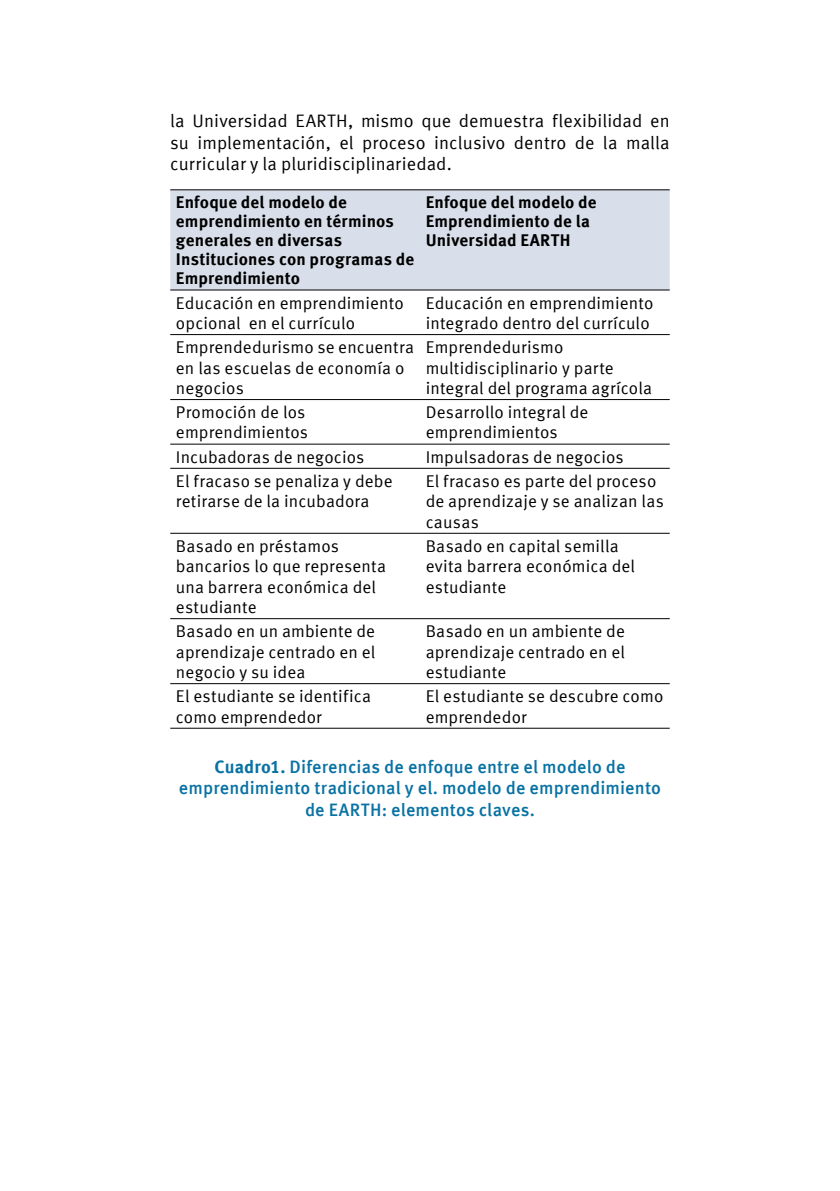
<style>
.page{position:relative;width:840px;height:1191px;background:#fff}
.page>*{position:absolute;margin:0;border:0;box-sizing:border-box;transform-origin:0 0}
.t1{font:18px/21.6px "Meta Offc Pro Norm";letter-spacing:.005em;color:#000;text-align:justify}
.t2{font:500 18px/21.6px "Meta Offc Pro";letter-spacing:.005em;color:#0972a3;text-align:center}
.t3{font:17px/20.4px "Meta Offc Pro Norm";letter-spacing:.01em;color:#000}
.t4{font:700 17px/19px "Meta Offc Pro";letter-spacing:.01em;color:#000}
.s1{font-weight:700}
</style>
<div class="page">
<div style="left:170px;top:190px;width:499px;height:100px;background:#d8dfea"></div>
<hr style="left:170px;top:334px;width:250px;height:1px;background:#000">
<hr style="left:420px;top:334px;width:249px;height:1px;background:#000">
<hr style="left:170px;top:399px;width:250px;height:1px;background:#000">
<hr style="left:420px;top:399px;width:249px;height:1px;background:#000">
<hr style="left:170px;top:444px;width:250px;height:1px;background:#000">
<hr style="left:420px;top:444px;width:249px;height:1px;background:#000">
<hr style="left:170px;top:468px;width:250px;height:1px;background:#000">
<hr style="left:420px;top:468px;width:249px;height:1px;background:#000">
<hr style="left:170px;top:533px;width:250px;height:1px;background:#000">
<hr style="left:420px;top:533px;width:249px;height:1px;background:#000">
<hr style="left:170px;top:618px;width:250px;height:1px;background:#000">
<hr style="left:420px;top:618px;width:249px;height:1px;background:#000">
<hr style="left:170px;top:683px;width:250px;height:1px;background:#000">
<hr style="left:420px;top:683px;width:249px;height:1px;background:#000">
<hr style="left:170px;top:189px;width:250px;height:1px;background:#000">
<hr style="left:420px;top:189px;width:249px;height:1px;background:#000">
<hr style="left:170px;top:290px;width:250px;height:1px;background:#000">
<hr style="left:420px;top:290px;width:249px;height:1px;background:#000">
<hr style="left:170px;top:728px;width:250px;height:1px;background:#000">
<hr style="left:420px;top:728px;width:249px;height:1px;background:#000">
<p class="t1" style="left:170px;top:109px;width:500px">la Universidad EARTH, mismo que demuestra flexibilidad en su implementación, el proceso inclusivo dentro de la malla curricular y la pluridisciplinariedad.</p>
<p class="t4" style="left:176px;top:192px;width:240px">Enfoque del modelo de emprendimiento en términos generales en diversas<br>Instituciones con programas de<br>Emprendimiento</p>
<p class="t4" style="left:425px;top:192px;width:172px">Enfoque del modelo de<br>Emprendimiento de la<br>Universidad EARTH</p>
<p class="t3" style="left:176px;top:291px;width:229px">Educación en emprendimiento opcional en el currículo</p>
<p class="t3" style="left:425px;top:291px;width:229px">Educación en emprendimiento integrado dentro del currículo</p>
<p class="t3" style="left:176px;top:336px;width:240px">Emprendedurismo se encuentra en las escuelas de economía o negocios</p>
<p class="t3" style="left:425px;top:336px;width:228px">Emprendedurismo multidisciplinario y parte integral del programa agrícola</p>
<p class="t3" style="left:176px;top:401px;width:133px">Promoción de los emprendimientos</p>
<p class="t3" style="left:425px;top:401px;width:164px">Desarrollo integral de emprendimientos</p>
<p class="t3" style="left:176px;top:445px;width:190px">Incubadoras de negocios</p>
<p class="t3" style="left:425px;top:445px;width:199px">Impulsadoras de negocios</p>
<p class="t3" style="left:176px;top:469px;width:218px">El fracaso se penaliza y debe retirarse de la incubadora</p>
<p class="t3" style="left:425px;top:469px;width:239px">El fracaso es parte del proceso de aprendizaje y se analizan las causas</p>
<p class="t3" style="left:176px;top:534px;width:211px">Basado en préstamos bancarios lo que representa una barrera económica del estudiante</p>
<p class="t3" style="left:425px;top:534px;width:211px">Basado en capital semilla evita barrera económica del estudiante</p>
<p class="t3" style="left:176px;top:620px;width:201px;text-align:justify">Basado en un ambiente de aprendizaje centrado en el negocio y su idea</p>
<p class="t3" style="left:425px;top:620px;width:201px;text-align:justify">Basado en un ambiente de aprendizaje centrado en el estudiante</p>
<p class="t3" style="left:176px;top:685px;width:196px">El estudiante se identifica como emprendedor</p>
<p class="t3" style="left:425px;top:685px;width:239px">El estudiante se descubre como emprendedor</p>
<p class="t2" style="left:179px;top:754px;width:483px"><span class="s1">Cuadro1.</span> Diferencias de enfoque entre el modelo de emprendimiento tradicional y el. modelo de emprendimiento de EARTH: elementos claves.</p>
</div>
